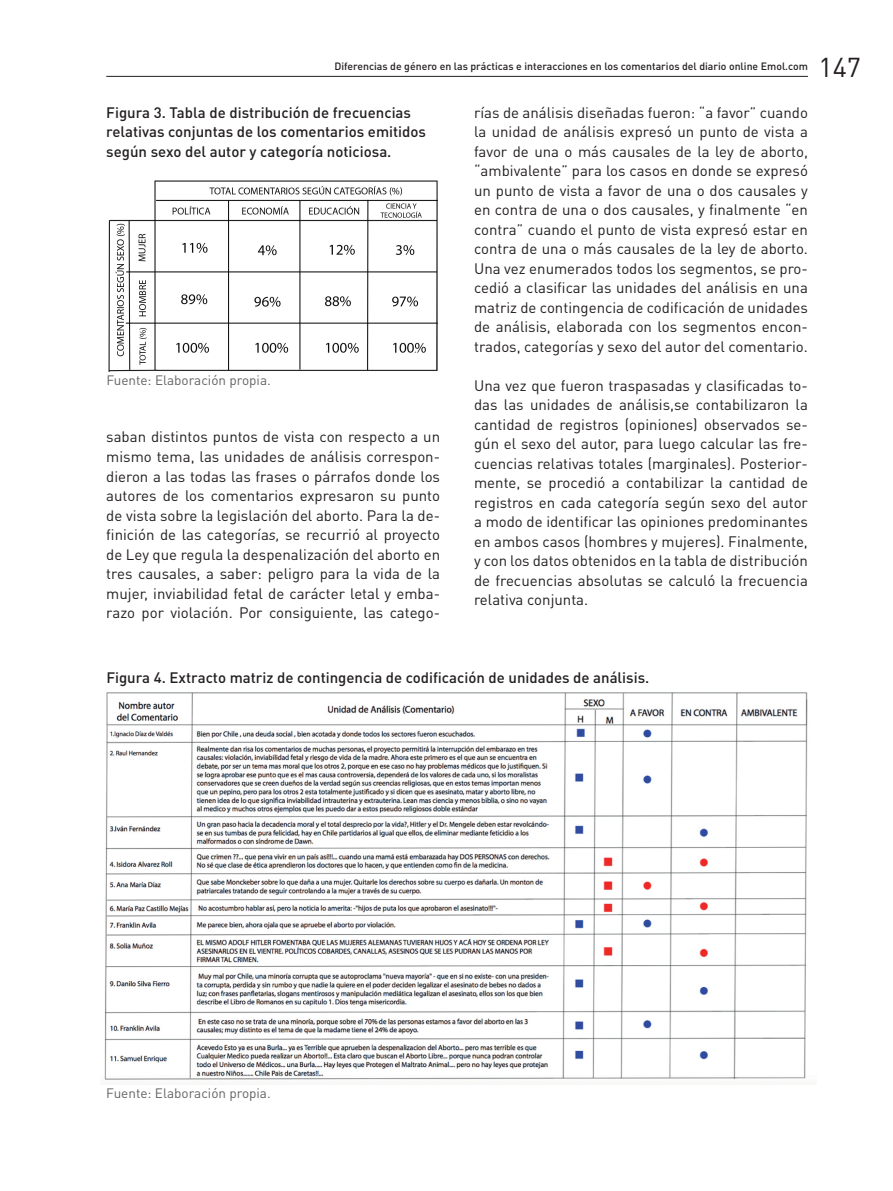
<style>
.page{position:relative;width:893px;height:1191px;background:#fff}
.page>*{position:absolute;margin:0;border:0;box-sizing:border-box;transform-origin:0 0}
.t1{font:27px "DIN Pro";color:#231f20}
.caja_textos{font:15px/19.5px "DIN Pro";color:#231f20;text-align:justify}
.caja_textos-2{font:500 15px/19.5px "DIN Pro";color:#231f20}
.NOTA{font:13.5px "DIN Pro";color:#636366}
.t2{font:500 10.5px "DIN Pro";color:#231f20}
.s1{font-family:"DIN";font-style:italic}
</style>
<div class="page">
<hr style="left:106px;top:76px;width:702px;height:1px;background:#231f20">
<img style="left:108px;top:180px;width:330px;height:192px">
<img style="left:104px;top:692px;width:704px;height:388px">
<p class="t2" style="left:334px;top:59px;width:475px">Diferencias de género en las prácticas e interacciones en los comentarios del diario online Emol.com</p>
<h1 class="t1" style="left:819px;top:48px;width:44px">147</h1>
<p class="caja_textos-2" style="left:106px;top:102px;width:321px">Figura 3. Tabla de distribución de frecuencias relativas conjuntas de los comentarios emitidos según sexo del autor y categoría noticiosa.</p>
<p class="NOTA" style="left:106px;top:371px;width:166px">Fuente: Elaboración propia.</p>
<p class="caja_textos" style="left:106px;top:427px;width:335px">saban distintos puntos de vista con respecto a un mismo tema, las unidades de análisis correspon&shy;dieron a las todas las frases o párrafos donde los autores de los comentarios expresaron su punto de vista sobre la legislación del aborto. Para la de&shy;finición de las categoría<span class="s1">s,</span> se recurrió al proyecto de Ley que regula la despenalización del aborto en tres causales, a saber: peligro para la vida de la mujer, inviabilidad fetal de carácter letal y emba&shy;razo por violación. Por consiguiente, las catego-</p>
<p class="caja_textos" style="left:474px;top:102px;width:335px">rías de análisis diseñadas fueron: “a favor” cuando la unidad de análisis expresó un punto de vista a favor de una o más causales de la ley de aborto, “ambivalente” para los casos en donde se expresó un punto de vista a favor de una o dos causales y en contra de una o dos causales, y finalmente “en contra” cuando el punto de vista expresó estar en contra de una o más causales de la ley de aborto.<br>Una vez enumerados todos los segmentos, se pro&shy;cedió a clasificar las unidades del análisis en una matriz de contingencia de codificación de unidades de análisis, elaborada con los segmentos encon&shy;trados, categorías y sexo del autor del comentario.</p>
<p class="caja_textos" style="left:474px;top:375px;width:335px">Una vez que fueron traspasadas y clasificadas to&shy;das las unidades de análisis,se contabilizaron la cantidad de registros (opiniones) observados se&shy;gún el sexo del autor, para luego calcular las fre&shy;cuencias relativas totales (marginales). Posterior&shy;mente, se procedió a contabilizar la cantidad de registros en cada categoría según sexo del autor a modo de identificar las opiniones predominantes en ambos casos (hombres y mujeres). Finalmente, y con los datos obtenidos en la tabla de distribución de frecuencias absolutas se calculó la frecuencia relativa conjunta.</p>
<p class="caja_textos-2" style="left:106px;top:667px;width:544px">Figura 4. Extracto matriz de contingencia de codificación de unidades de análisis.</p>
<p class="NOTA" style="left:106px;top:1084px;width:166px">Fuente: Elaboración propia.</p>
</div>
